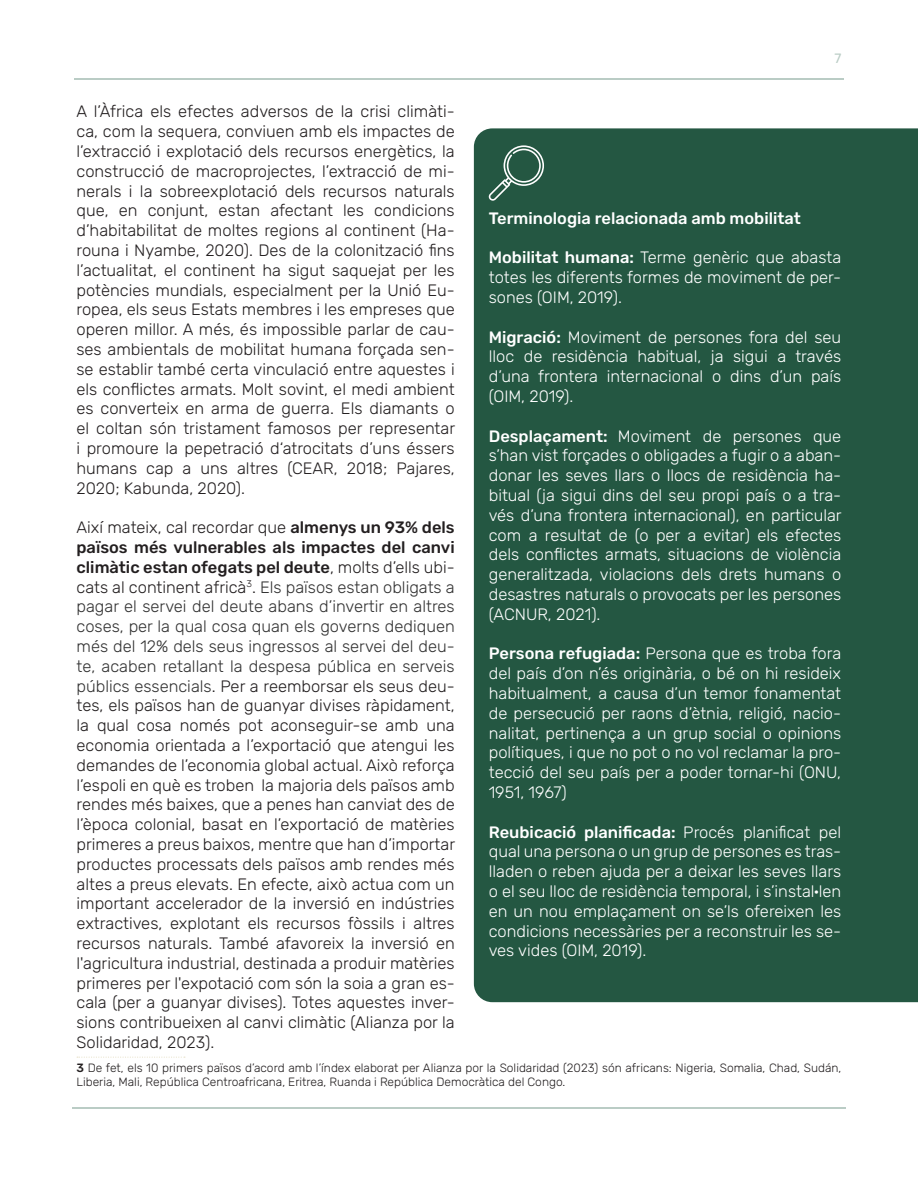
<style>
.page{position:relative;width:918px;height:1188px;background:#fff}
.page>*{position:absolute;margin:0;border:0;box-sizing:border-box;transform-origin:0 0}
.Párrafo{font:300 16.5px/19.8px "Rubik";color:#231f20;text-align:justify}
.Párrafo-2{font:300 16.5px/19.8px "Rubik";color:#fff;text-align:justify}
.Párrafo-3{font:500 16.5px "Rubik";color:#fff}
.t1{font:13.5px "Rubik";color:#baccc5}
.Notas_al_pie{font:300 12px/14.4px "Rubik";color:#231f20}
.s1{font-weight:500}
.s2{color:#333}
</style>
<div class="page">
<hr style="left:74px;top:79px;width:770px;height:1px;background:#baccc5">
<hr style="left:72px;top:1107px;width:774px;height:1px;background:#baccc5">
<svg style="left:77px;top:1057px;width:108px;height:1px"></svg>
<div style="left:474px;top:128px;width:444px;height:874px;background:#245742"></div>
<svg style="left:489px;top:145px;width:55px;height:56px;background:#45705e"></svg>
<p class="t1" style="left:835px;top:48px;width:8px">7</p>
<p class="Párrafo" style="left:77px;top:103px;width:380px">A l’Àfrica els efectes adversos de la crisi climàti&shy;ca, com la sequera, conviuen amb els impactes de l’extracció i explotació dels recursos energètics, la construcció de macroprojectes, l’extracció de mi&shy;nerals i la sobreexplotació dels recursos naturals que, en conjunt, estan afectant les condicions d’habitabilitat de moltes regions al continent (Ha&shy;rouna i Nyambe, 2020). Des de la colonització fins l’actualitat, el continent ha sigut saquejat per les potències mundials, especialment per la Unió Eu&shy;ropea, els seus Estats membres i les empreses que operen millor. A més, és impossible parlar de cau&shy;ses ambientals de mobilitat humana forçada sen&shy;se establir també certa vinculació entre aquestes i els conflictes armats. Molt sovint, el medi ambient es converteix en arma de guerra. Els diamants o el coltan són tristament famosos per representar i promoure la pepetració d‘atrocitats d’uns éssers humans cap a uns altres (CEAR, 2018; Pajares, 2020; Kabunda, 2020).</p>
<p class="Párrafo" style="left:77px;top:518px;width:380px">Així mateix, cal recordar que <span class="s1">almenys un 93% dels països més vulnerables als impactes del canvi climàtic estan ofegats pel deute</span>, molts d’ells ubi&shy;cats al continent africà<sup>3</sup>. <span class="s2">Els països estan obligats a pagar el servei del deute abans d’invertir en altres coses, per la qual cosa quan els governs dediquen més del 12% dels seus ingressos al servei del deu&shy;te, acaben retallant la despesa pública en serveis públics essencials</span>. Per a reemborsar els seus deu&shy;tes, els països han de guanyar divises ràpidament, la qual cosa només pot aconseguir-se amb una economia orientada a l’exportació que atengui les demandes de l’economia global actual. Això reforça l’espoli en què es troben la majoria dels països amb rendes més baixes, que a penes han canviat des de l’època colonial, basat en l’exportació de matèries primeres a preus baixos, mentre que han d’importar productes processats dels països amb rendes més altes a preus elevats. En efecte, això actua com un important accelerador de la inversió en indústries extractives, explotant els recursos fòssils i altres recursos naturals. També afavoreix la inversió en l'agricultura industrial, destinada a produir matèries primeres per l'expotació com són la soia a gran es&shy;cala (per a guanyar divises). Totes aquestes inver&shy;sions contribueixen al canvi climàtic (Alianza por la Solidaridad, 2023).</p>
<p class="Notas_al_pie" style="left:77px;top:1061px;width:766px"><span class="s1">3</span> De fet, els 10 primers països d’acord amb l’índex elaborat per Alianza por la Solidaridad (2023) són africans: Nigeria, Somalia, Chad, Sudán,<br>Liberia, Mali, República Centroafricana, Eritrea, Ruanda i República Democràtica del Congo.</p>
<p class="Párrafo-3" style="left:489px;top:206px;width:314px">Terminologia relacionada amb mobilitat</p>
<p class="Párrafo-2" style="left:489px;top:249px;width:354px"><span class="s1">Mobilitat humana:</span> Terme genèric que abasta totes les diferents formes de moviment de per&shy;sones (OIM, 2019).</p>
<p class="Párrafo-2" style="left:489px;top:328px;width:354px"><span class="s1">Migració:</span> Moviment de persones fora del seu lloc de residència habitual, ja sigui a través d’una frontera internacional o dins d’un país (OIM, 2019).</p>
<p class="Párrafo-2" style="left:489px;top:427px;width:354px"><span class="s1">Desplaçament:</span> Moviment de persones que s’han vist forçades o obligades a fugir o a aban&shy;donar les seves llars o llocs de residència ha&shy;bitual (ja sigui dins del seu propi país o a tra&shy;vés d’una frontera internacional), en particular com a resultat de (o per a evitar) els efectes dels conflictes armats, situacions de violència generalitzada, violacions dels drets humans o desastres naturals o provocats per les persones (ACNUR, 2021).</p>
<p class="Párrafo-2" style="left:489px;top:645px;width:354px"><span class="s1">Persona refugiada:</span> Persona que es troba fora del país d’on n’és originària, o bé on hi resideix habitualment, a causa d’un temor fonamentat de persecució per raons d’ètnia, religió, nacio&shy;nalitat, pertinença a un grup social o opinions polítiques, i que no pot o no vol reclamar la pro&shy;tecció del seu país per a poder tornar-hi (ONU, 1951, 1967)</p>
<p class="Párrafo-2" style="left:489px;top:823px;width:354px"><span class="s1">Reubicació planificada:</span> Procés planificat pel qual una persona o un grup de persones es tras&shy;lladen o reben ajuda per a deixar les seves llars o el seu lloc de residència temporal, i s’instal·len en un nou emplaçament on se’ls ofereixen les condicions necessàries per a reconstruir les se&shy;ves vides (OIM, 2019).</p>
</div>
